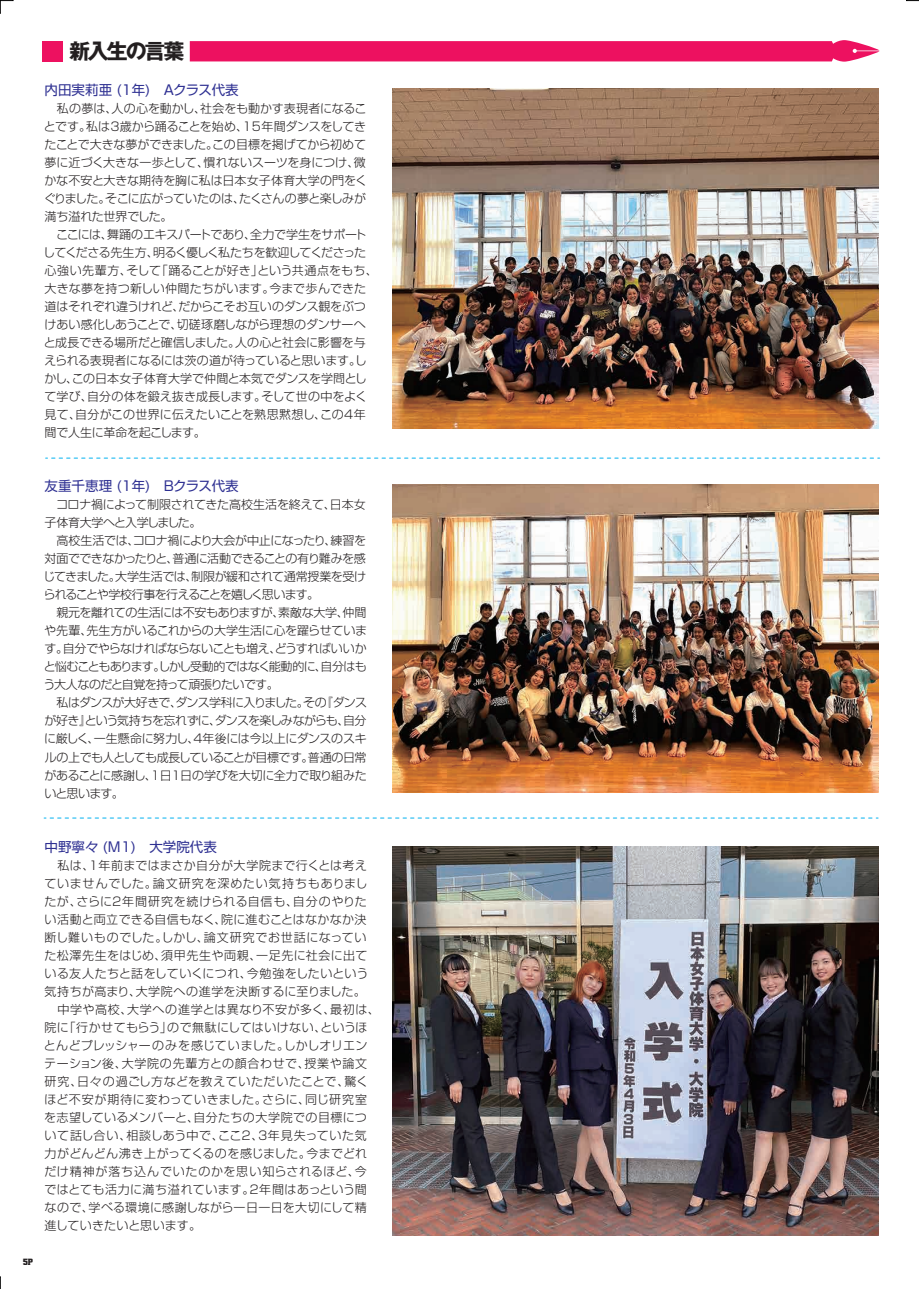
<style>
.page{position:relative;width:919px;height:1289px;background:#fff}
.page>*{position:absolute;margin:0;border:0;box-sizing:border-box;transform-origin:0 0}
.t1{font:700 21px "Gothic MB101 Pro";letter-spacing:-.1em;color:#231f20}
.t2{font:13.5px "Shin Go Pro";color:#2e3092}
.t3{font:300 12px/18px "Shin Go Pro";letter-spacing:.03em;color:#231f20}
.t4{font:300 12px/18px "Shin Go Pro";letter-spacing:-.015em;color:#231f20}
.t5{font:300 12px/18px "Shin Go Pro";letter-spacing:-.04em;color:#231f20}
.t6{font:9px "Alley Oop";color:#231f20}
</style>
<div class="page">
<svg style="left:46px;top:457px;width:833px;height:2px"></svg>
<svg style="left:44px;top:817px;width:833px;height:1px"></svg>
<svg style="left:0;top:1276px;width:1px;height:12px"></svg>
<svg style="left:0;top:0;width:14px;height:14px"></svg>
<svg style="left:906px;top:0;width:12px;height:1px"></svg>
<img style="left:392px;top:88px;width:486px;height:341px">
<img style="left:392px;top:485px;width:486px;height:307px">
<img style="left:392px;top:846px;width:486px;height:389px">
<div style="left:42px;top:41px;width:20px;height:20px;background:#ed1160"></div>
<svg style="left:190px;top:40px;width:689px;height:22px;background:#ee276e"></svg>
<h1 class="t1" style="left:69px;top:34px;width:117px">新入生の言葉</h1>
<p class="t2" style="left:45px;top:79px;width:195px">内田実莉亜 (１年) Aクラス代表</p>
<p class="t4" style="left:43px;top:98px;width:336px">　私の夢は、人の心を動かし、社会をも動かす表現者になることです。私は3歳から踊ることを始め、15年間ダンスをしてきたことで大きな夢ができました。この目標を掲げてから初めて夢に近づく大きな一歩として、慣れないスーツを身につけ、微かな不安と大きな期待を胸に私は日本女子体育大学の門をくぐりました。そこに広がっていたのは、たくさんの夢と楽しみが満ち溢れた世界でした。<br>　ここには、舞踊のエキスパートであり、全力で学生をサポートしてくださる先生方、明るく優しく私たちを歓迎してくださった心強い先輩方、そして「踊ることが好き」という共通点をもち、大きな夢を持つ新しい仲間たちがいます。今まで歩んできた道はそれぞれ違うけれど、だからこそお互いのダンス観をぶつけあい感化しあうことで、切磋琢磨しながら理想のダンサーへと成長できる場所だと確信しました。人の心と社会に影響を与えられる表現者になるには茨の道が待っていると思います。しかし、この日本女子体育大学で仲間と本気でダンスを学問として学び、自分の体を鍛え抜き成長します。そして世の中をよく見て、自分がこの世界に伝えたいことを熟思黙想し、この4年間で人生に革命を起こします。</p>
<p class="t2" style="left:45px;top:475px;width:195px">友重千恵理 (１年) Bクラス代表</p>
<p class="t5" style="left:43px;top:494px;width:325px">　コロナ禍によって制限されてきた高校生活を終えて、日本女子体育大学へと入学しました。<br>　高校生活では、コロナ禍により大会が中止になったり、練習を対面でできなかったりと、普通に活動できることの有り難みを感じてきました。大学生活では、制限が緩和されて通常授業を受けられることや学校行事を行えることを嬉しく思います。<br>　親元を離れての生活には不安もありますが、素敵な大学、仲間や先輩、先生方がいるこれからの大学生活に心を躍らせています。自分でやらなければならないことも増え、どうすればいいかと悩むこともあります。しかし受動的ではなく能動的に、自分はもう大人なのだと自覚を持って頑張りたいです。<br>　私はダンスが大好きで、ダンス学科に入りました。その『ダンスが好き』という気持ちを忘れずに、ダンスを楽しみながらも、自分に厳しく、一生懸命に努力し、4年後には今以上にダンスのスキルの上でも人としても成長していることが目標です。普通の日常があることに感謝し、1日1日の学びを大切に全力で取り組みたいと思います。</p>
<p class="t6" style="left:23px;top:1257px;width:12px">5P</p>
<p class="t2" style="left:45px;top:835px;width:174px">中野寧々 (M1) 大学院代表</p>
<p class="t3" style="left:44px;top:854px;width:337px">　私は、１年前まではまさか自分が大学院まで行くとは考えていませんでした。論文研究を深めたい気持ちもありましたが、さらに２年間研究を続けられる自信も、自分のやりたい活動と両立できる自信もなく、院に進むことはなかなか決断し難いものでした。しかし、論文研究でお世話になっていた松澤先生をはじめ、須甲先生や両親、一足先に社会に出ている友人たちと話をしていくにつれ、今勉強をしたいという気持ちが高まり、大学院への進学を決断するに至りました。　中学や高校、大学への進学とは異なり不安が多く、最初は、院に「行かせてもらう」ので無駄にしてはいけない、というほとんどプレッシャーのみを感じていました。しかしオリエンテーション後、大学院の先輩方との顔合わせで、授業や論文研究、日々の過ごし方などを教えていただいたことで、驚くほど不安が期待に変わっていきました。さらに、同じ研究室を志望しているメンバーと、自分たちの大学院での目標について話し合い、相談しあう中で、ここ２、３年見失っていた気力がどんどん沸き上がってくるのを感じました。今までどれだけ精神が落ち込んでいたのかを思い知らされるほど、今ではとても活力に満ち溢れています。２年間はあっという間なので、学べる環境に感謝しながら一日一日を大切にして精進していきたいと思います。</p>
</div>
